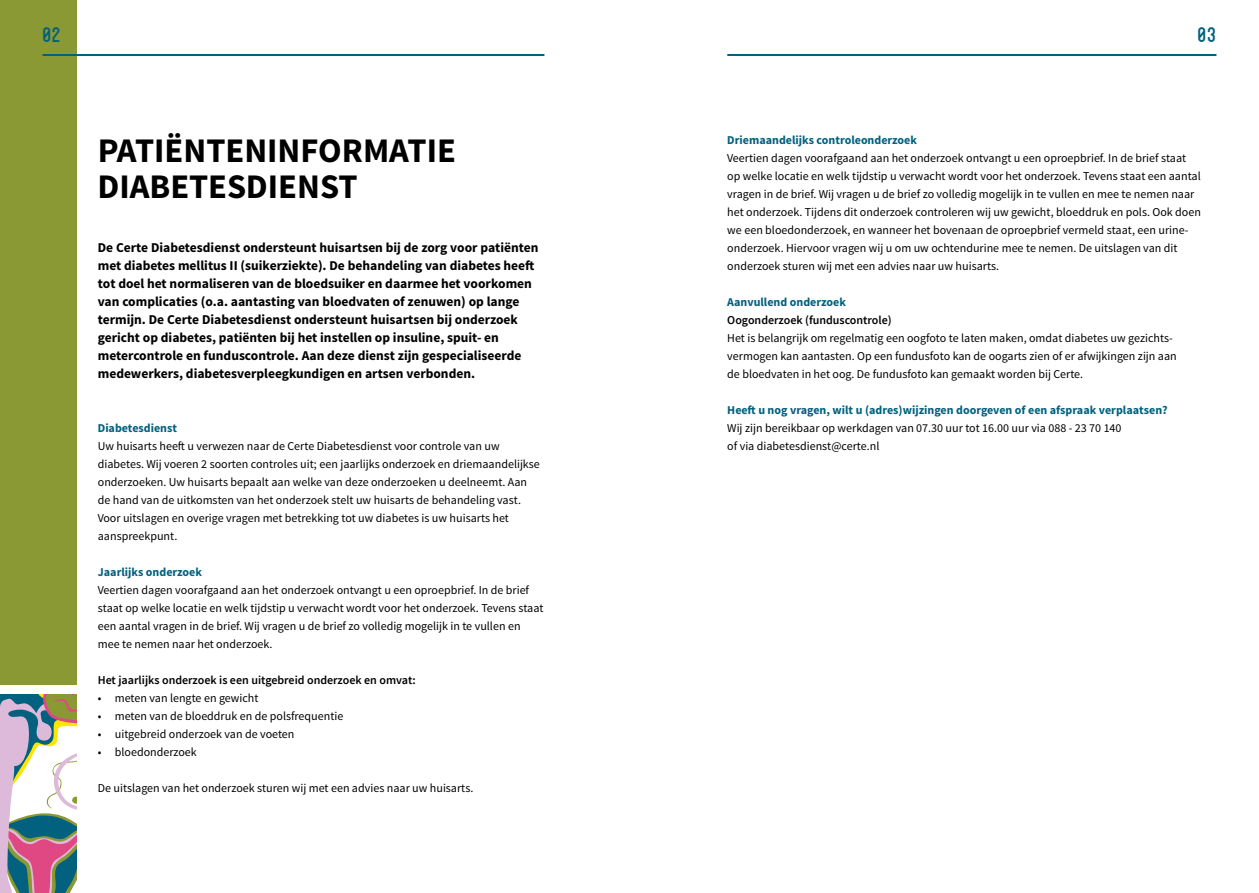
<style>
.page{position:relative;width:1259px;height:893px;background:#fff}
.page>*{position:absolute;margin:0;border:0;box-sizing:border-box;transform-origin:0 0}
.t1{font:700 34.5px/36px "Source Sans Pro";color:#000}
.t2{font:30px "Blanch Caps";color:#01617e}
.t3{font:700 13.5px/18px "Source Sans Pro";color:#000}
.t4{font:12px/18px "Source Sans Pro";color:#000}
.t5{font:700 12px "Source Sans Pro";color:#01617e}
.t6{font:600 12px "Source Sans Pro";color:#000}
</style>
<div class="page">
<div style="left:0;top:0;width:76px;height:684px;background:#8b9934"></div>
<svg style="left:0;top:694px;width:76px;height:199px"></svg>
<hr style="left:43px;top:54px;width:501px;height:2px;background:#01617e">
<hr style="left:727px;top:54px;width:489px;height:2px;background:#01617e">
<h2 class="t2" style="left:43px;top:21px;width:20px">02</h2>
<h2 class="t2" style="left:1197px;top:21px;width:20px">03</h2>
<h1 class="t1" style="left:98px;top:134px;width:360px">Patiënteninformatie diabetesdienst</h1>
<p class="t3" style="left:98px;top:239px;width:442px">De Certe Diabetesdienst ondersteunt huisartsen bij de zorg voor patiënten met diabetes mellitus II (suikerziekte). De behandeling van diabetes heeft tot doel het normaliseren van de bloedsuiker en daarmee het voorkomen van complicaties (o.a. aantasting van bloedvaten of zenuwen) op lange termijn. De Certe Diabetesdienst ondersteunt huisartsen bij onderzoek gericht op diabetes, patiënten bij het instellen op insuline, spuit- en metercontrole en funduscontrole. Aan deze dienst zijn gespecialiseerde medewerkers, diabetesverpleegkundigen en artsen verbonden.</p>
<p class="t5" style="left:98px;top:420px;width:81px">Diabetesdienst</p>
<p class="t4" style="left:98px;top:437px;width:443px">Uw huisarts heeft u verwezen naar de Certe Diabetesdienst voor controle van uw diabetes. Wij voeren 2 soorten controles uit; een jaarlijks onderzoek en driemaandelijkse onderzoeken. Uw huisarts bepaalt aan welke van deze onderzoeken u deelneemt. Aan de hand van de uitkomsten van het onderzoek stelt uw huisarts de behandeling vast.<br>Voor uitslagen en overige vragen met betrekking tot uw diabetes is uw huisarts het aanspreekpunt.</p>
<p class="t5" style="left:98px;top:564px;width:106px">Jaarlijks onderzoek</p>
<p class="t4" style="left:98px;top:581px;width:447px">Veertien dagen voorafgaand aan het onderzoek ontvangt u een oproepbrief. In de brief staat op welke locatie en welk tijdstip u verwacht wordt voor het onderzoek. Tevens staat een aantal vragen in de brief. Wij vragen u de brief zo volledig mogelijk in te vullen en mee te nemen naar het onderzoek.</p>
<p class="t6" style="left:98px;top:672px;width:319px">Het jaarlijks onderzoek is een uitgebreid onderzoek en omvat:</p>
<p class="t4" style="left:98px;top:689px;width:162px">• meten van lengte en gewicht</p>
<p class="t4" style="left:98px;top:707px;width:247px">• meten van de bloeddruk en de polsfrequentie</p>
<p class="t4" style="left:98px;top:725px;width:198px">• uitgebreid onderzoek van de voeten</p>
<p class="t4" style="left:98px;top:743px;width:101px">• bloedonderzoek</p>
<p class="t4" style="left:98px;top:779px;width:377px">De uitslagen van het onderzoek sturen wij met een advies naar uw huisarts.</p>
<p class="t5" style="left:727px;top:132px;width:191px">Driemaandelijks controleonderzoek</p>
<p class="t4" style="left:727px;top:149px;width:475px">Veertien dagen voorafgaand aan het onderzoek ontvangt u een oproepbrief. In de brief staat op welke locatie en welk tijdstip u verwacht wordt voor het onderzoek. Tevens staat een aantal vragen in de brief. Wij vragen u de brief zo volledig mogelijk in te vullen en mee te nemen naar het onderzoek. Tijdens dit onderzoek controleren wij uw gewicht, bloeddruk en pols. Ook doen we een bloedonderzoek, en wanneer het bovenaan de oproepbrief vermeld staat, een urine&shy;onderzoek. Hiervoor vragen wij u om uw ochtendurine mee te nemen. De uitslagen van dit onderzoek sturen wij met een advies naar uw huisarts.</p>
<p class="t5" style="left:727px;top:294px;width:120px">Aanvullend onderzoek</p>
<p class="t6" style="left:727px;top:312px;width:166px">Oogonderzoek (funduscontrole)</p>
<p class="t4" style="left:727px;top:329px;width:451px">Het is belangrijk om regelmatig een oogfoto te laten maken, omdat diabetes uw gezichts&shy;vermogen kan aantasten. Op een fundusfoto kan de oogarts zien of er afwijkingen zijn aan de bloedvaten in het oog. De fundusfoto kan gemaakt worden bij Certe.</p>
<p class="t5" style="left:727px;top:402px;width:442px">Heeft u nog vragen, wilt u (adres)wijzingen doorgeven of een afspraak verplaatsen?</p>
<p class="t4" style="left:727px;top:419px;width:396px">Wij zijn bereikbaar op werkdagen van 07.30 uur tot 16.00 uur via 088 - 23 70 140 of via diabetesdienst@certe.nl</p>
</div>
